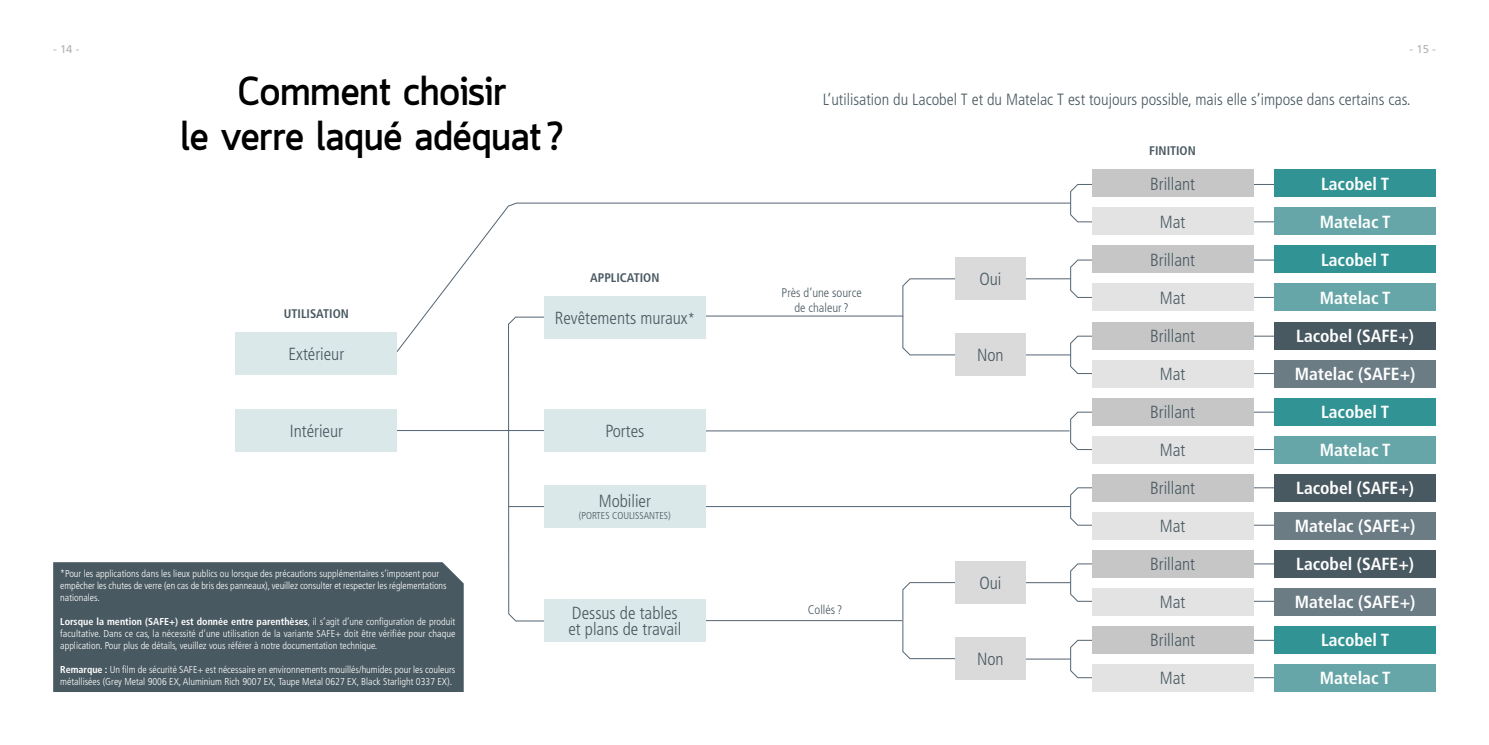
<style>
.page{position:relative;width:1489px;height:745px;background:#fff}
.page>*{position:absolute;margin:0;border:0;box-sizing:border-box;transform-origin:0 0}
.t1{font:700 40px/45px "Quark";color:#000;text-align:center}
.t2{font:300 condensed 17.5px/38px "Frutiger LT Std";color:#495961;text-align:center}
.t3{font:700 condensed 17.5px/38px "Frutiger LT Std";color:#fff}
.t4{font:300 condensed 16.25px "Frutiger LT Std";color:#495961}
.t5{font:300 condensed 12.5px/15px "Frutiger LT Std";color:#495961;text-align:center}
.t6{font:700 condensed 12.5px "Frutiger LT Std";color:#495961}
.t7{font:11.25px "Frutiger LT Std";color:#b3b2b2}
.t8{font:300 condensed 10px/12px "Frutiger LT Std";color:#fff}
.t9{font:300 condensed 10px "Frutiger LT Std";color:#495961}
.s1{font-size:15px}
.s2{font-weight:700}
</style>
<div class="page">
<hr style="left:705px;top:430px;width:364px;height:1px;background:#546472">
<hr style="left:705px;top:620px;width:197px;height:1px;background:#546472">
<svg style="left:1069px;top:411px;width:213px;height:39px"></svg>
<svg style="left:1070px;top:335px;width:212px;height:39px"></svg>
<hr style="left:1025px;top:582px;width:45px;height:1px;background:#546472">
<svg style="left:1069px;top:563px;width:213px;height:38px"></svg>
<hr style="left:1025px;top:658px;width:45px;height:1px;background:#546472">
<svg style="left:1069px;top:639px;width:213px;height:39px"></svg>
<svg style="left:1070px;top:259px;width:204px;height:39px"></svg>
<hr style="left:705px;top:506px;width:365px;height:1px;background:#546472">
<svg style="left:1069px;top:487px;width:213px;height:38px"></svg>
<svg style="left:1070px;top:184px;width:204px;height:38px"></svg>
<svg style="left:902px;top:582px;width:54px;height:76px"></svg>
<hr style="left:383px;top:430px;width:126px;height:1px;background:#546472">
<svg style="left:508px;top:368px;width:37px;height:253px"></svg>
<svg style="left:397px;top:202px;width:673px;height:166px"></svg>
<div style="left:53px;top:562px;width:410px;height:129px;background:#495961"></div>
<div style="left:1274px;top:245px;width:161px;height:28px;background:#319394"></div>
<div style="left:955px;top:257px;width:70px;height:42px;background:#dadada"></div>
<div style="left:955px;top:561px;width:70px;height:42px;background:#dadada"></div>
<div style="left:955px;top:333px;width:70px;height:42px;background:#dadada"></div>
<div style="left:955px;top:637px;width:70px;height:42px;background:#dadada"></div>
<div style="left:236px;top:409px;width:161px;height:42px;background:#dbe8e9"></div>
<div style="left:236px;top:332px;width:161px;height:43px;background:#dbe8e9"></div>
<div style="left:544px;top:296px;width:161px;height:42px;background:#dbe8e9"></div>
<div style="left:544px;top:599px;width:161px;height:42px;background:#dbe8e9"></div>
<div style="left:544px;top:485px;width:161px;height:42px;background:#dbe8e9"></div>
<div style="left:1274px;top:625px;width:161px;height:28px;background:#319394"></div>
<div style="left:1274px;top:321px;width:161px;height:28px;background:#495961"></div>
<div style="left:1274px;top:549px;width:161px;height:28px;background:#495961"></div>
<div style="left:1274px;top:473px;width:161px;height:28px;background:#495961"></div>
<div style="left:1274px;top:169px;width:161px;height:28px;background:#319394"></div>
<div style="left:1274px;top:283px;width:161px;height:28px;background:#67a6a8"></div>
<div style="left:1274px;top:663px;width:161px;height:28px;background:#67a6a8"></div>
<div style="left:1274px;top:207px;width:161px;height:28px;background:#67a6a8"></div>
<div style="left:1274px;top:359px;width:161px;height:28px;background:#6c7c85"></div>
<div style="left:1274px;top:587px;width:161px;height:28px;background:#6c7c85"></div>
<div style="left:1274px;top:511px;width:161px;height:28px;background:#6c7c85"></div>
<div style="left:1091px;top:245px;width:162px;height:28px;background:#c6c6c6"></div>
<div style="left:1091px;top:397px;width:162px;height:28px;background:#c6c6c6"></div>
<div style="left:1091px;top:321px;width:162px;height:28px;background:#c6c6c6"></div>
<div style="left:1091px;top:473px;width:162px;height:28px;background:#c6c6c6"></div>
<div style="left:1091px;top:283px;width:162px;height:28px;background:#e3e3e3"></div>
<div style="left:1091px;top:435px;width:162px;height:28px;background:#e3e3e3"></div>
<div style="left:1091px;top:549px;width:162px;height:28px;background:#c6c6c6"></div>
<div style="left:1091px;top:587px;width:162px;height:28px;background:#e3e3e3"></div>
<div style="left:1091px;top:359px;width:162px;height:28px;background:#e3e3e3"></div>
<div style="left:1091px;top:511px;width:162px;height:28px;background:#e3e3e3"></div>
<div style="left:1091px;top:625px;width:162px;height:28px;background:#c6c6c6"></div>
<div style="left:1091px;top:663px;width:162px;height:28px;background:#e3e3e3"></div>
<div style="left:1091px;top:169px;width:162px;height:28px;background:#c6c6c6"></div>
<div style="left:1091px;top:207px;width:162px;height:28px;background:#e3e3e3"></div>
<div style="left:544px;top:409px;width:161px;height:42px;background:#dbe8e9"></div>
<div style="left:1274px;top:397px;width:161px;height:28px;background:#319394"></div>
<div style="left:1274px;top:435px;width:161px;height:28px;background:#67a6a8"></div>
<p class="t7" style="left:53px;top:43px;width:28px">- 14 -</p>
<p class="t7" style="left:1409px;top:43px;width:28px">- 15 -</p>
<h1 class="t1" style="left:181px;top:72px;width:384px">Comment choisir<br>le verre laqué adéquat ?</h1>
<h3 class="t4" style="left:822px;top:90px;width:589px">L’utilisation du Lacobel T et du Matelac T est toujours possible, mais elle s’impose dans certains cas.</h3>
<p class="t6" style="left:1149px;top:143px;width:48px">FINITION</p>
<h2 class="t2" style="left:1149px;top:165px;width:47px">Brillant<br>Mat</h2>
<h2 class="t3" style="left:1320px;top:164px;width:70px">Lacobel T</h2>
<h2 class="t3" style="left:1319px;top:202px;width:72px">Matelac T</h2>
<h2 class="t2" style="left:1149px;top:241px;width:47px">Brillant</h2>
<h2 class="t3" style="left:1320px;top:241px;width:70px">Lacobel T</h2>
<p class="t6" style="left:590px;top:270px;width:71px">APPLICATION</p>
<h2 class="t2" style="left:979px;top:260px;width:24px">Oui</h2>
<p class="t6" style="left:284px;top:306px;width:67px">UTILISATION</p>
<h2 class="t2" style="left:554px;top:299px;width:142px">Revêtements muraux<span class="s1">*</span></h2>
<p class="t5" style="left:781px;top:285px;width:82px">Près d’une source de chaleur ?</p>
<h2 class="t2" style="left:1159px;top:279px;width:27px">Mat</h2>
<h2 class="t3" style="left:1319px;top:278px;width:72px">Matelac T</h2>
<h2 class="t2" style="left:1149px;top:317px;width:47px">Brillant</h2>
<h2 class="t3" style="left:1296px;top:316px;width:119px">Lacobel (SAFE+)</h2>
<h2 class="t2" style="left:288px;top:335px;width:57px">Extérieur</h2>
<h2 class="t2" style="left:977px;top:336px;width:28px">Non</h2>
<h2 class="t2" style="left:1159px;top:355px;width:27px">Mat</h2>
<h2 class="t3" style="left:1294px;top:354px;width:122px">Matelac (SAFE+)</h2>
<h2 class="t2" style="left:290px;top:412px;width:55px">Intérieur</h2>
<h2 class="t2" style="left:605px;top:412px;width:40px">Portes</h2>
<h2 class="t2" style="left:1149px;top:393px;width:47px">Brillant</h2>
<h2 class="t2" style="left:1159px;top:431px;width:27px">Mat</h2>
<h2 class="t3" style="left:1319px;top:392px;width:72px">Lacobel T<br>Matelac T</h2>
<h2 class="t2" style="left:598px;top:482px;width:54px">Mobilier</h2>
<p class="t9" style="left:579px;top:509px;width:93px">(PORTES COULISSANTES)</p>
<h2 class="t2" style="left:1149px;top:469px;width:47px">Brillant</h2>
<h2 class="t2" style="left:1159px;top:507px;width:27px">Mat</h2>
<h2 class="t3" style="left:1296px;top:468px;width:119px">Lacobel (SAFE+)</h2>
<h2 class="t3" style="left:1294px;top:506px;width:122px">Matelac (SAFE+)</h2>
<p class="t8" style="left:60px;top:567px;width:388px">*Pour les applications dans les lieux publics ou lorsque des précautions supplémentaires s’imposent pour empêcher les chutes de verre (en cas de bris des panneaux), veuillez consulter et respecter les réglementations nationales.</p>
<p class="t8" style="left:60px;top:615px;width:397px;text-align:justify"><span class="s2">Lorsque la mention (SAFE+) est donnée entre parenthèses</span>, il s’agit d’une configuration de produit facultative. Dans ce cas, la nécessité d’une utilisation de la variante SAFE+ doit être vérifiée pour chaque application. Pour plus de détails, veuillez vous référer à notre documentation technique.</p>
<p class="t8" style="left:60px;top:663px;width:396px"><span class="s2">Remarque :</span> Un film de sécurité SAFE+ est nécessaire en environnements mouillés/humides pour les couleurs métallisées (Grey Metal 9006 EX, Aluminium Rich 9007 EX, Taupe Metal 0627 EX, Black Starlight 0337 EX).</p>
<h2 class="t2" style="left:568px;top:605px;width:114px;line-height:16px;text-align:left">Dessus de tables et plans de travail</h2>
<p class="t5" style="left:807px;top:602px;width:36px">Collés ?</p>
<h2 class="t2" style="left:979px;top:564px;width:24px">Oui</h2>
<h2 class="t2" style="left:977px;top:640px;width:28px">Non</h2>
<h2 class="t2" style="left:1149px;top:545px;width:47px">Brillant<br>Mat</h2>
<h2 class="t2" style="left:1149px;top:621px;width:47px">Brillant<br>Mat</h2>
<h2 class="t3" style="left:1296px;top:544px;width:119px">Lacobel (SAFE+)</h2>
<h2 class="t3" style="left:1294px;top:582px;width:122px">Matelac (SAFE+)</h2>
<h2 class="t3" style="left:1320px;top:620px;width:70px">Lacobel T</h2>
<h2 class="t3" style="left:1319px;top:658px;width:72px">Matelac T</h2>
</div>
